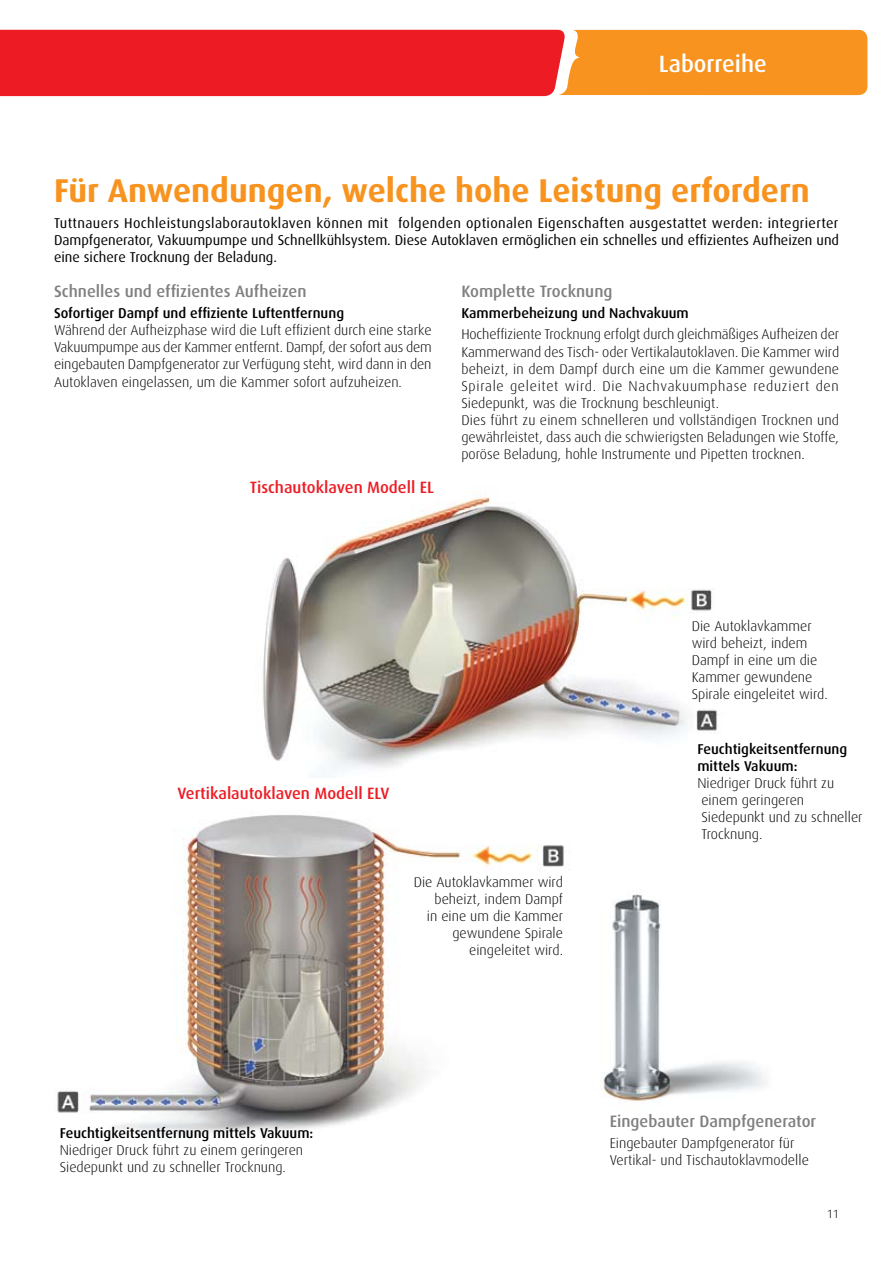
<style>
.page{position:relative;width:893px;height:1263px;background:#fff}
.page>*{position:absolute;margin:0;border:0;box-sizing:border-box;transform-origin:0 0}
.t1{font:700 33px "Dax";color:#f7931e}
.t2{font:500 23.55px "Dax";color:#fff}
.t3{font:500 16.5px "Dax";color:#808080}
.t4{font:500 16.35px "Dax";color:#ed1c24}
.t5{font:300 14.25px/17.1px "Dax";color:#000}
.t6{font:14.25px/17.1px "Dax";color:#000;text-align:justify}
.t7{font:500 14.25px/17.1px "Dax";color:#000}
.t8{font:300 12px "Dax";color:#000}
</style>
<div class="page">
<svg style="left:0;top:30px;width:867px;height:66px;background:#f04826"></svg>
<img style="left:263px;top:497px;width:455px;height:281px">
<img style="left:57px;top:815px;width:507px;height:319px">
<img style="left:569px;top:869px;width:197px;height:233px">
<h2 class="t2" style="left:659px;top:50px;width:109px">Laborreihe</h2>
<h1 class="t1" style="left:54px;top:172px;width:757px">Für Anwendungen, welche hohe Leistung erfordern</h1>
<p class="t6" style="left:54px;top:215px;width:787px">Tuttnauers Hochleistungslaborautoklaven können mit folgenden optionalen Eigenschaften ausgestattet werden: integrierter Dampfgenerator, Vakuumpumpe und Schnellkühlsystem. Diese Autoklaven ermöglichen ein schnelles und effizientes Aufheizen und eine sichere Trocknung der Beladung.</p>
<p class="t3" style="left:54px;top:282px;width:254px">Schnelles und effizientes Aufheizen</p>
<p class="t7" style="left:54px;top:305px;width:292px">Sofortiger Dampf und effiziente Luftentfernung</p>
<p class="t5" style="left:54px;top:322px;width:379px;text-align:justify">Während der Aufheizphase wird die Luft effizient durch eine starke Vakuumpumpe aus der Kammer entfernt. Dampf, der sofort aus dem eingebauten Dampfgenerator zur Verfügung steht, wird dann in den Autoklaven eingelassen, um die Kammer sofort aufzuheizen.</p>
<p class="t3" style="left:461px;top:282px;width:153px">Komplette Trocknung</p>
<p class="t7" style="left:461px;top:305px;width:229px">Kammerbeheizung und Nachvakuum</p>
<p class="t5" style="left:461px;top:326px;width:379px">Hocheffiziente Trocknung erfolgt durch gleichmäßiges Aufheizen der Kammerwand des Tisch- oder Vertikalautoklaven. Die Kammer wird beheizt, in dem Dampf durch eine um die Kammer gewundene Spirale geleitet wird. Die Nachvakuumphase reduziert den Siedepunkt, was die Trocknung beschleunigt.<br>Dies führt zu einem schnelleren und vollständigen Trocknen und gewährleistet, dass auch die schwierigsten Beladungen wie Stoffe, poröse Beladung, hohle Instrumente und Pipetten trocknen.</p>
<p class="t4" style="left:250px;top:478px;width:186px">Tischautoklaven Modell EL</p>
<p class="t4" style="left:178px;top:784px;width:214px">Vertikalautoklaven Modell ELV</p>
<p class="t5" style="left:414px;top:873px;width:151px;text-align:right">Die Autoklavkammer wird beheizt, indem Dampf<br>in eine um die Kammer gewundene Spirale eingeleitet wird.</p>
<p class="t5" style="left:692px;top:617px;width:138px">Die Autoklavkammer wird beheizt, indem<br>Dampf in eine um die<br>Kammer gewundene<br>Spirale eingeleitet wird.</p>
<p class="t7" style="left:697px;top:740px;width:151px">Feuchtigkeitsentfernung mittels Vakuum:</p>
<p class="t5" style="left:697px;top:775px;width:167px">Niedriger Druck führt zu einem geringeren<br>Siedepunkt und zu schneller<br>Trocknung.</p>
<p class="t7" style="left:60px;top:1124px;width:255px">Feuchtigkeitsentfernung mittels Vakuum:</p>
<p class="t5" style="left:60px;top:1142px;width:245px">Niedriger Druck führt zu einem geringeren<br>Siedepunkt und zu schneller Trocknung.</p>
<p class="t3" style="left:610px;top:1112px;width:208px">Eingebauter Dampfgenerator</p>
<p class="t5" style="left:610px;top:1135px;width:201px">Eingebauter Dampfgenerator für<br>Vertikal- und Tischautoklavmodelle</p>
<p class="t8" style="left:827px;top:1207px;width:14px">11</p>
</div>
